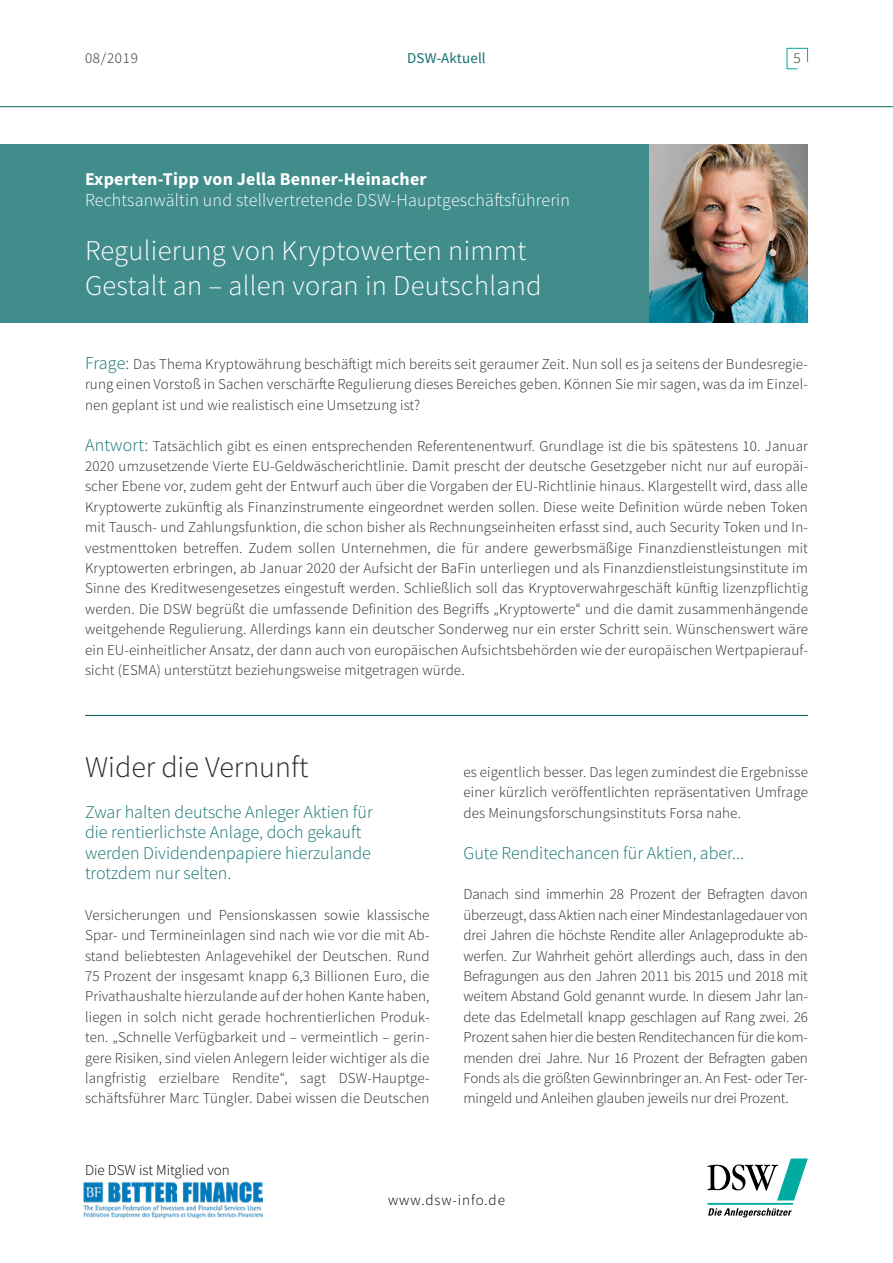
<style>
.page{position:relative;width:893px;height:1263px;background:#fff}
.page>*{position:absolute;margin:0;border:0;box-sizing:border-box;transform-origin:0 0}
.HAUPT{font:300 30px "Source Sans Pro";color:#292829}
.HAUPT-2{font:300 28.5px/34.2px "Source Sans Pro";letter-spacing:.01em;color:#fff}
.HAUPT-3{font:300 18px/20.4px "Source Sans Pro";color:#137270}
.Fließtext_DSW_Newsle{font:300 18px/20.4px "Source Sans Pro";letter-spacing:.01em;color:#fff}
.Fließtext_DSW_Newsle-2{font:300 18px "Source Sans Pro";color:#137270}
.Fließtext_DSW_Newsle-3{font:300 15px/20.4px "Source Sans Pro";letter-spacing:.01em;color:#292829;text-align:justify}
.t1{font:300 15px "Source Sans Pro";color:#000}
.t2{font:300 15px "Source Sans Pro";letter-spacing:.06em;color:#000}
.t3{font:15px "Source Sans Pro";letter-spacing:.01em;color:#137270}
.s1{font-weight:700}
.s2{font-size:18px;color:#137270}
</style>
<div class="page">
<svg style="left:707px;top:1158px;width:101px;height:59px"></svg>
<svg style="left:786px;top:48px;width:22px;height:22px"></svg>
<hr style="left:0;top:106px;width:893px;height:1px;background:#076b69">
<img style="left:83px;top:1182px;width:180px;height:37px">
<div style="left:0;top:145px;width:808px;height:178px;background:#408d8b"></div>
<img style="left:650px;top:145px;width:158px;height:178px">
<hr style="left:85px;top:715px;width:723px;height:1px;background:#005e58">
<p class="Fließtext_DSW_Newsle-3" style="left:85px;top:48px;width:54px">08/2019</p>
<p class="t3" style="left:407px;top:48px;width:80px">DSW-Aktuell</p>
<p class="Fließtext_DSW_Newsle" style="left:85px;top:169px;width:487px"><span class="s1">Experten-Tipp von Jella Benner-Heinacher<br></span>Rechtsanwältin und stellvertretende DSW-Hauptgeschäftsführerin</p>
<p class="HAUPT-2" style="left:85px;top:234px;width:458px">Regulierung von Kryptowerten nimmt<br>Gestalt an – allen voran in Deutschland</p>
<p class="Fließtext_DSW_Newsle-3" style="left:794px;top:48px;width:9px">5</p>
<p class="Fließtext_DSW_Newsle-3" style="left:85px;top:354px;width:724px"><span class="s2">Frage:</span> Das Thema Kryptowährung beschäftigt mich bereits seit geraumer Zeit. Nun soll es ja seitens der Bundesregie&shy;rung einen Vorstoß in Sachen verschärfte Regulierung dieses Bereiches geben. Können Sie mir sagen, was da im Einzel&shy;nen geplant ist und wie realistisch eine Umsetzung ist?</p>
<p class="Fließtext_DSW_Newsle-3" style="left:85px;top:435px;width:724px"><span class="s2">Antwort:</span> Tatsächlich gibt es einen entsprechenden Referentenentwurf. Grundlage ist die bis spätestens 10. Januar 2020 umzusetzende Vierte EU-Geldwäscherichtlinie. Damit prescht der deutsche Gesetzgeber nicht nur auf europäi&shy;scher Ebene vor, zudem geht der Entwurf auch über die Vorgaben der EU-Richtlinie hinaus. Klargestellt wird, dass alle Kryptowerte zukünftig als Finanzinstrumente eingeordnet werden sollen. Diese weite Definition würde neben Token mit Tausch- und Zahlungsfunktion, die schon bisher als Rechnungseinheiten erfasst sind, auch Security Token und In&shy;vestmenttoken betreffen. Zudem sollen Unternehmen, die für andere gewerbsmäßige Finanzdienstleistungen mit Kryptowerten erbringen, ab Januar 2020 der Aufsicht der BaFin unterliegen und als Finanzdienstleistungsinstitute im Sinne des Kreditwesengesetzes eingestuft werden. Schließlich soll das Kryptoverwahrgeschäft künftig lizenzpflichtig werden. Die DSW begrüßt die umfassende Definition des Begriffs „Kryptowerte“ und die damit zusammenhängende weitgehende Regulierung. Allerdings kann ein deutscher Sonderweg nur ein erster Schritt sein. Wünschenswert wäre ein EU-einheitlicher Ansatz, der dann auch von europäischen Aufsichtsbehörden wie der europäischen Wertpapierauf&shy;sicht (ESMA) unterstützt beziehungsweise mitgetragen würde.</p>
<p class="HAUPT" style="left:85px;top:749px;width:225px">Wider die Vernunft</p>
<p class="HAUPT-3" style="left:85px;top:802px;width:289px">Zwar halten deutsche Anleger Aktien für die rentierlichste Anlage, doch gekauft werden Dividendenpapiere hierzulande trotzdem nur selten.</p>
<p class="Fließtext_DSW_Newsle-3" style="left:85px;top:905px;width:346px">Versicherungen und Pensionskassen sowie klassische Spar- und Termineinlagen sind nach wie vor die mit Ab&shy;stand beliebtesten Anlagevehikel der Deutschen. Rund 75 Prozent der insgesamt knapp 6,3 Billionen Euro, die Privathaushalte hierzulande auf der hohen Kante haben, liegen in solch nicht gerade hochrentierlichen Produk&shy;ten. „Schnelle Verfügbarkeit und – vermeintlich – gerin&shy;gere Risiken, sind vielen Anlegern leider wichtiger als die langfristig erzielbare Rendite“, sagt DSW-Hauptge&shy;schäftsführer Marc Tüngler. Dabei wissen die Deutschen</p>
<p class="t1" style="left:85px;top:1161px;width:146px">Die DSW ist Mitglied von</p>
<p class="Fließtext_DSW_Newsle-3" style="left:463px;top:762px;width:346px">es eigentlich besser. Das legen zumindest die Ergebnisse einer kürzlich veröffentlichten repräsentativen Umfrage des Meinungsforschungsinstituts Forsa nahe.</p>
<p class="Fließtext_DSW_Newsle-2" style="left:463px;top:842px;width:282px">Gute Renditechancen für Aktien, aber...</p>
<p class="Fließtext_DSW_Newsle-3" style="left:463px;top:884px;width:346px">Danach sind immerhin 28 Prozent der Befragten davon überzeugt, dass Aktien nach einer Mindestanlagedauer von drei Jahren die höchste Rendite aller Anlageprodukte ab&shy;werfen. Zur Wahrheit gehört allerdings auch, dass in den Befragungen aus den Jahren 2011 bis 2015 und 2018 mit weitem Abstand Gold genannt wurde. In diesem Jahr lan&shy;dete das Edelmetall knapp geschlagen auf Rang zwei. 26<br>Prozent sahen hier die besten Renditechancen für die kom&shy;menden drei Jahre. Nur 16 Prozent der Befragten gaben Fonds als die größten Gewinnbringer an. An Fest- oder Ter&shy;mingeld und Anleihen glauben jeweils nur drei Prozent.</p>
<p class="t2" style="left:388px;top:1191px;width:118px">www.dsw-info.de</p>
</div>
